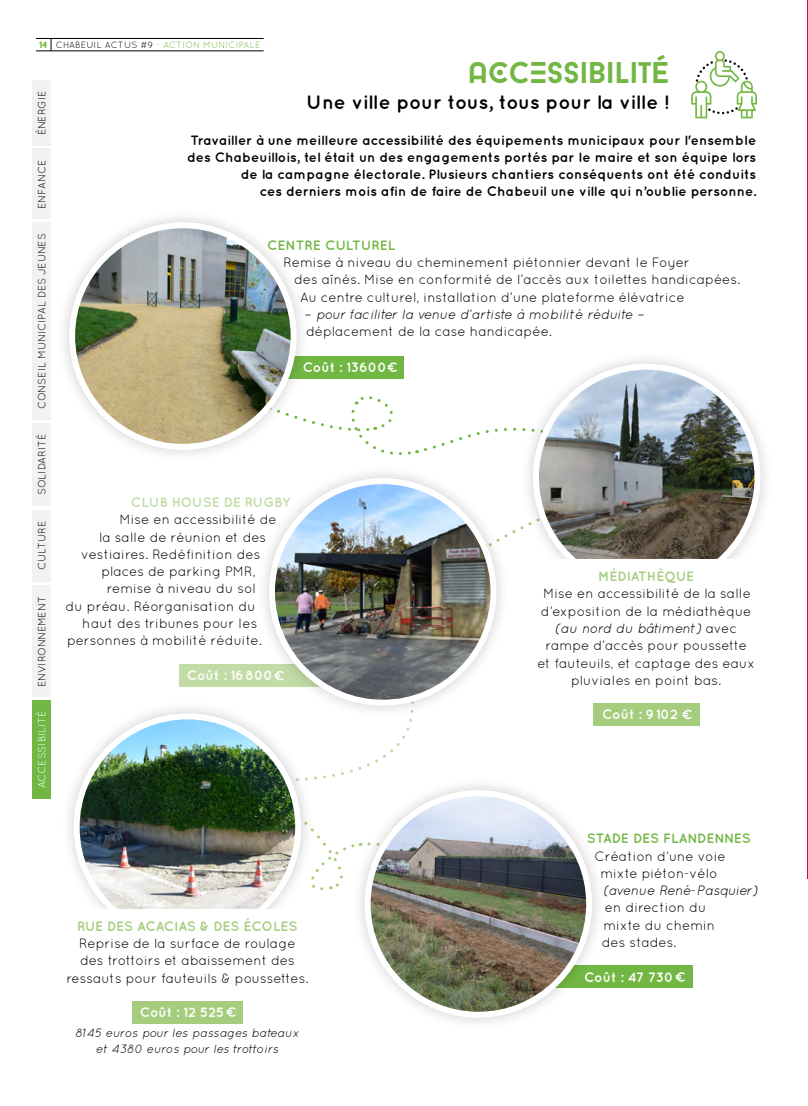
<style>
.page{position:relative;width:808px;height:1106px;background:#fff}
.page>*{position:absolute;margin:0;border:0;box-sizing:border-box;transform-origin:0 0}
.t1{font:700 30px "Baron Neue";color:#72b743}
.t2{font:700 19.5px "Quicksand";color:#000}
.t3{font:13.5px/17.2px "Quicksand";color:#000;text-align:center}
.t4{font:700 13.5px/17.2px "Quicksand";color:#000;text-align:right}
.t5{font:700 13.5px "Quicksand";color:#fff}
.t6{font:italic 13.5px "Quicksand";color:#000}
.t7{font:700 13.5px "Quicksand";color:#a5cd7d}
.t8{font:700 13.5px "Quicksand";color:#72b743}
.t9{font:italic 13.5px "Quicksand";letter-spacing:-.02em;color:#000}
.t10{font:700 13.5px "Quicksand";letter-spacing:-.01em;color:#c2dca5}
.t11{font:italic 12px/15.8px "Quicksand";color:#000;text-align:center}
.t12{font:10.5px "Quicksand";color:#000}
.t13{font:10.5px "Quicksand";color:#fff}
.t14{font:9px "Quicksand";letter-spacing:.03em;color:#72b743}
.t15{font:900 9px "Baron Neue";color:#72b743}
.s1{color:#000}
.s2{font-style:italic}
</style>
<div class="page">
<hr style="left:807px;top:0;width:1px;height:878px;background:#e50051">
<svg style="left:312px;top:396px;width:205px;height:60px"></svg>
<div style="left:233px;top:356px;width:171px;height:22px;background:#72b743"></div>
<svg style="left:51px;top:39px;width:1px;height:12px"></svg>
<div style="left:180px;top:664px;width:172px;height:23px;background:#c2dca5"></div>
<div style="left:485px;top:965px;width:208px;height:23px;background:#72b743"></div>
<div style="left:55px;top:208px;width:255px;height:255px;background:#000;opacity:.2"></div>
<img style="left:72px;top:225px;width:222px;height:222px;border-radius:111px">
<div style="left:69px;top:222px;width:228px;height:228px;border:6px solid #fff;border-radius:50%"></div>
<div style="left:255px;top:464px;width:255px;height:255px;background:#000;opacity:.2"></div>
<img style="left:272px;top:481px;width:221px;height:221px;border-radius:111px">
<div style="left:269px;top:478px;width:227px;height:227px;border:6px solid #fff;border-radius:50%"></div>
<div style="left:351px;top:776px;width:255px;height:255px;background:#000;opacity:.2"></div>
<img style="left:368px;top:793px;width:221px;height:221px;border-radius:111px">
<div style="left:365px;top:790px;width:227px;height:227px;border:6px solid #fff;border-radius:50%"></div>
<div style="left:519px;top:350px;width:255px;height:255px;background:#000;opacity:.2"></div>
<img style="left:536px;top:367px;width:221px;height:192px">
<div style="left:533px;top:364px;width:227px;height:227px;border:6px solid #fff;border-radius:50%"></div>
<div style="left:512px;top:559px;width:269px;height:112px;background:#fff"></div>
<div style="left:593px;top:703px;width:107px;height:22px;background:#a5cd7d"></div>
<div style="left:60px;top:699px;width:255px;height:255px;background:#000;opacity:.2"></div>
<img style="left:77px;top:716px;width:221px;height:193px">
<div style="left:53px;top:909px;width:269px;height:111px;background:#fff"></div>
<div style="left:132px;top:1000px;width:110px;height:23px;background:#a5cd7d"></div>
<svg style="left:691px;top:51px;width:66px;height:67px"></svg>
<div style="left:33px;top:80px;width:18px;height:65px;background:#f2f2f2"></div>
<div style="left:33px;top:149px;width:18px;height:70px;background:#f2f2f2"></div>
<div style="left:33px;top:222px;width:18px;height:197px;background:#f2f2f2"></div>
<div style="left:33px;top:423px;width:18px;height:83px;background:#f2f2f2"></div>
<div style="left:33px;top:510px;width:18px;height:71px;background:#f2f2f2"></div>
<div style="left:33px;top:585px;width:18px;height:112px;background:#f2f2f2"></div>
<div style="left:33px;top:700px;width:18px;height:98px;background:#72b743"></div>
<hr style="left:36px;top:38px;width:228px;height:1px;background:#000">
<hr style="left:36px;top:51px;width:228px;height:1px;background:#000">
<svg style="left:387px;top:362px;width:10px;height:10px"></svg>
<img style="left:215px;top:652px;width:258px;height:239px">
<svg style="left:682px;top:709px;width:9px;height:10px"></svg>
<svg style="left:675px;top:972px;width:10px;height:9px"></svg>
<svg style="left:226px;top:1007px;width:10px;height:9px"></svg>
<p class="t15" style="left:40px;top:39px;width:9px">14</p>
<p class="t12" style="left:36px;top:135px;width:46px;rotate:-90deg">ÉNERGIE</p>
<p class="t12" style="left:36px;top:209px;width:51px;rotate:-90deg">ENFANCE</p>
<p class="t12" style="left:36px;top:409px;width:177px;rotate:-90deg">CONSEIL MUNICIPAL DES JEUNES</p>
<p class="t12" style="left:36px;top:495px;width:63px;rotate:-90deg">SOLIDARITÉ</p>
<p class="t12" style="left:36px;top:570px;width:50px;rotate:-90deg">CULTURE</p>
<p class="t12" style="left:36px;top:687px;width:92px;rotate:-90deg">ENVIRONNEMENT</p>
<p class="t13" style="left:36px;top:788px;width:79px;rotate:-90deg">ACCESSIBILITÉ</p>
<p class="t14" style="left:56px;top:39px;width:206px"><span class="s1">CHABEUIL ACTUS #9</span> - ACTION MUNICIPALE</p>
<h1 class="t1" style="left:468px;top:53px;width:203px">ACCESSIBILITÉ</h1>
<h2 class="t2" style="left:306px;top:90px;width:364px">Une ville pour tous, tous pour la ville !</h2>
<p class="t4" style="left:187px;top:131px;width:571px">Travailler à une meilleure accessibilité des équipements municipaux pour l'ensemble des Chabeuillois, tel était un des engagements portés par le maire et son équipe lors de la campagne électorale. Plusieurs chantiers conséquents ont été conduits<br>ces derniers mois afin de faire de Chabeuil une ville qui n’oublie personne.</p>
<p class="t8" style="left:267px;top:237px;width:130px">CENTRE CULTUREL</p>
<p class="t3" style="left:284px;top:253px;width:407px">Remise à niveau du cheminement piétonnier devant le Foyer</p>
<p class="t3" style="left:294px;top:271px;width:448px">des aînés. Mise en conformité de l’accès aux toilettes handicapées.</p>
<p class="t3" style="left:300px;top:288px;width:386px">Au centre culturel, installation d’une plateforme élévatrice</p>
<p class="t6" style="left:305px;top:306px;width:341px">– pour faciliter la venue d’artiste à mobilité réduite –</p>
<p class="t3" style="left:306px;top:322px;width:247px">déplacement de la case handicapée.</p>
<p class="t5" style="left:303px;top:359px;width:86px">Coût : 13600</p>
<p class="t10" style="left:131px;top:494px;width:161px">CLUB HOUSE DE RUGBY</p>
<p class="t3" style="left:119px;top:511px;width:159px">Mise en accessibilité de</p>
<p class="t3" style="left:99px;top:528px;width:169px">la salle de réunion et des</p>
<p class="t3" style="left:81px;top:545px;width:181px">vestiaires. Redéfinition des</p>
<p class="t3" style="left:101px;top:562px;width:156px">places de parking PMR,</p>
<p class="t3" style="left:107px;top:580px;width:150px">remise à niveau du sol</p>
<p class="t3" style="left:66px;top:597px;width:192px">du préau. Réorganisation du</p>
<p class="t3" style="left:82px;top:614px;width:176px">haut des tribunes pour les</p>
<p class="t3" style="left:67px;top:631px;width:196px">personnes à mobilité réduite.</p>
<p class="t5" style="left:187px;top:667px;width:88px">Coût : 16800</p>
<p class="t7" style="left:598px;top:568px;width:97px">MÉDIATHÈQUE</p>
<p class="t3" style="left:537px;top:585px;width:219px">Mise en accessibilité de la salle d’exposition de la médiathèque <span class="s2">(au nord du bâtiment)</span> avec rampe d’accès pour poussette et fauteuils, et captage des eaux pluviales en point bas.</p>
<p class="t5" style="left:602px;top:706px;width:77px">Coût : 9102</p>
<p class="t7" style="left:77px;top:918px;width:222px">RUE DES ACACIAS &amp; DES ÉCOLES</p>
<p class="t3" style="left:66px;top:934px;width:244px">Reprise de la surface de roulage des trottoirs et abaissement des ressauts pour fauteuils &amp; poussettes.</p>
<p class="t5" style="left:140px;top:1004px;width:86px">Coût : 12 525</p>
<p class="t11" style="left:75px;top:1025px;width:226px">8145 euros pour les passages bateaux et 4380 euros pour les trottoirs</p>
<p class="t8" style="left:587px;top:830px;width:165px">STADE DES FLANDENNES</p>
<p class="t3" style="left:594px;top:847px;width:133px">Création d’une voie mixte piéton-vélo</p>
<p class="t9" style="left:603px;top:882px;width:156px">(avenue René-Pasquier)</p>
<p class="t3" style="left:602px;top:899px;width:115px;text-align:left">en direction du mixte du chemin des stades.</p>
<p class="t5" style="left:584px;top:969px;width:91px">Coût : 47 730</p>
</div>
